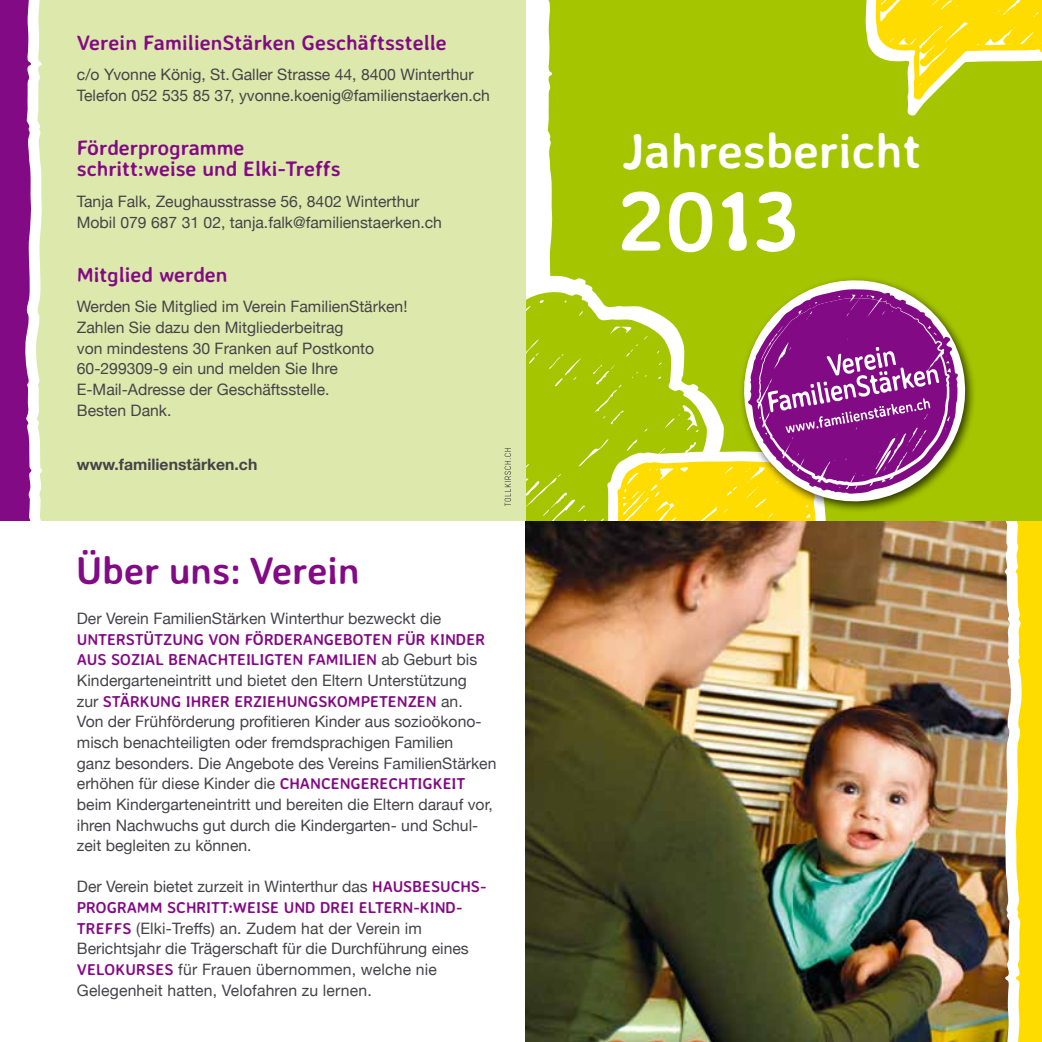
<style>
.page{position:relative;width:1042px;height:1042px;background:#fff}
.page>*{position:absolute;margin:0;border:0;box-sizing:border-box;transform-origin:0 0}
.t1{font:700 87.5px "Averia Sans Libre";color:#fff}
.t2{font:700 49px "Averia Sans Libre";color:#fff}
.t3{font:700 38.5px "Averia Sans Libre";color:#830a85}
.t4{font:700 21px/21px "Averia Sans Libre";letter-spacing:-.005em;color:#830a85}
.t5{font:15.75px/20.7px "Helvetica Neue";color:#454347}
.t6{font:700 15.75px/20.7px "Averia Sans Libre";color:#830a85}
.t7{font:700 15.75px "Helvetica Neue";color:#454347}
.s1{font-family:"Helvetica Neue";font-weight:400;color:#454347}
.s2{font-family:"Averia Sans Libre";font-weight:700;color:#830a85}
</style>
<div class="page">
<div style="left:547px;top:0;width:495px;height:521px;background:#a5c500"></div>
<svg style="left:547px;top:276px;width:177px;height:175px;fill:#a5c500"></svg>
<svg style="left:526px;top:292px;width:181px;height:229px;fill:#a5c500"></svg>
<svg style="left:605px;top:451px;width:222px;height:70px"></svg>
<svg style="left:616px;top:461px;width:201px;height:60px;fill:#ffdc00"></svg>
<svg style="left:865px;top:0;width:177px;height:116px"></svg>
<div style="left:16px;top:0;width:510px;height:521px;background:#dde8ad"></div>
<svg style="left:0;top:0;width:42px;height:521px"></svg>
<svg style="left:504px;top:448px;width:7px;height:58px"></svg>
<img style="left:526px;top:521px;width:478px;height:521px">
<svg style="left:1004px;top:521px;width:38px;height:521px"></svg>
<div style="left:738px;top:276px;width:238px;height:238px;background:#000;opacity:.7"></div>
<svg style="left:735px;top:271px;width:239px;height:239px;fill:#a5c500"></svg>
<svg style="left:748px;top:289px;width:210px;height:205px"></svg>
<h3 class="t4" style="left:77px;top:31px;width:371px">VEREIN FAMILIENSTÄRKEN GESCHÄFTSSTELLE</h3>
<p class="t5" style="left:77px;top:63px;width:415px">c/o Yvonne König, St.Galler Strasse 44, 8400 Winterthur<br>Telefon 052 535 85 37, yvonne.koenig@familienstaerken.ch</p>
<h3 class="t4" style="left:77px;top:137px;width:265px">FÖRDERPROGRAMME<br>SCHRITT:WEISE UND ELKI-TREFFS</h3>
<p class="t5" style="left:77px;top:190px;width:367px">Tanja Falk, Zeughausstrasse 56, 8402 Winterthur<br>Mobil 079 687 31 02, tanja.falk@familienstaerken.ch</p>
<h3 class="t4" style="left:77px;top:263px;width:152px">MITGLIED WERDEN</h3>
<p class="t5" style="left:77px;top:295px;width:332px">Werden Sie Mitglied im Verein FamilienStärken!<br>Zahlen Sie dazu den Mitgliederbeitrag<br>von mindestens 30 Franken auf Postkonto 60-299309-9 ein und melden Sie Ihre E-Mail-Adresse der Geschäftsstelle.<br>Besten Dank.</p>
<p class="t7" style="left:77px;top:450px;width:182px">www.familienstärken.ch</p>
<h3 class="t3" style="left:77px;top:546px;width:284px">ÜBER UNS: VEREIN</h3>
<p class="t5" style="left:77px;top:607px;width:366px">Der Verein FamilienStärken Winterthur bezweckt die</p>
<p class="t6" style="left:77px;top:628px;width:60px">UNTERSTÜT</p>
<p class="t6" style="left:77px;top:628px;width:410px;text-indent:86px">ZUNG VON FÖRDERANGEBOTEN FÜR KINDER<br>AUS SOZIAL BENACHTEILIGTE N FAMILIEN <span class="s1">ab Geburt bis</span></p>
<p class="t5" style="left:77px;top:669px;width:391px">Kindergarteneintritt und bietet den Eltern Unterstützung</p>
<p class="t6" style="left:77px;top:690px;width:387px"><span class="s1">zur</span> STÄRKUNG IHRER ERZIEHUNGSKOMPETENZEN <span class="s1">an.</span></p>
<p class="t5" style="left:77px;top:710px;width:421px">Von der Frühförderung profitieren Kinder aus sozioökono&shy;misch benachteiligten oder fremdsprachigen Familien<br>ganz besonders. Die Angebote des Vereins FamilienStärken erhöhen für diese Kinder die <span class="s2">CHANCENGERECHTIGKE</span></p>
<p class="t6" style="left:452px;top:773px;width:12px">IT</p>
<p class="t5" style="left:77px;top:793px;width:417px">beim Kindergarteneintritt und bereiten die Eltern darauf vor, ihren Nachwuchs gut durch die Kindergarten- und Schul&shy;zeit begleiten zu können.</p>
<p class="t5" style="left:77px;top:875px;width:355px">Der Verein bietet zurzeit in Winterthur das <span class="s2">HAUSBESU</span></p>
<p class="t6" style="left:77px;top:876px;width:402px;text-indent:374px">CHS-<br>PROGRAMM SCHRITT:WEISE UND DREI ELTERN-KIND-<br>TREFFS</p>
<p class="t5" style="left:77px;top:917px;width:393px;text-indent:59px">(Elki-Treffs) an. Zudem hat der Verein im<br>Berichtsjahr die Trägerschaft für die Durchführung eines</p>
<p class="t6" style="left:77px;top:959px;width:79px">VELOKURSES</p>
<p class="t5" style="left:77px;top:958px;width:361px;text-indent:101px">für Frauen übernommen, welche nie<br>Gelegenheit hatten, Velofahren zu lernen.</p>
<h2 class="t2" style="left:622px;top:120px;width:300px">JAHRESBERICHT</h2>
<h1 class="t1" style="left:617px;top:164px;width:185px">2013</h1>
</div>
